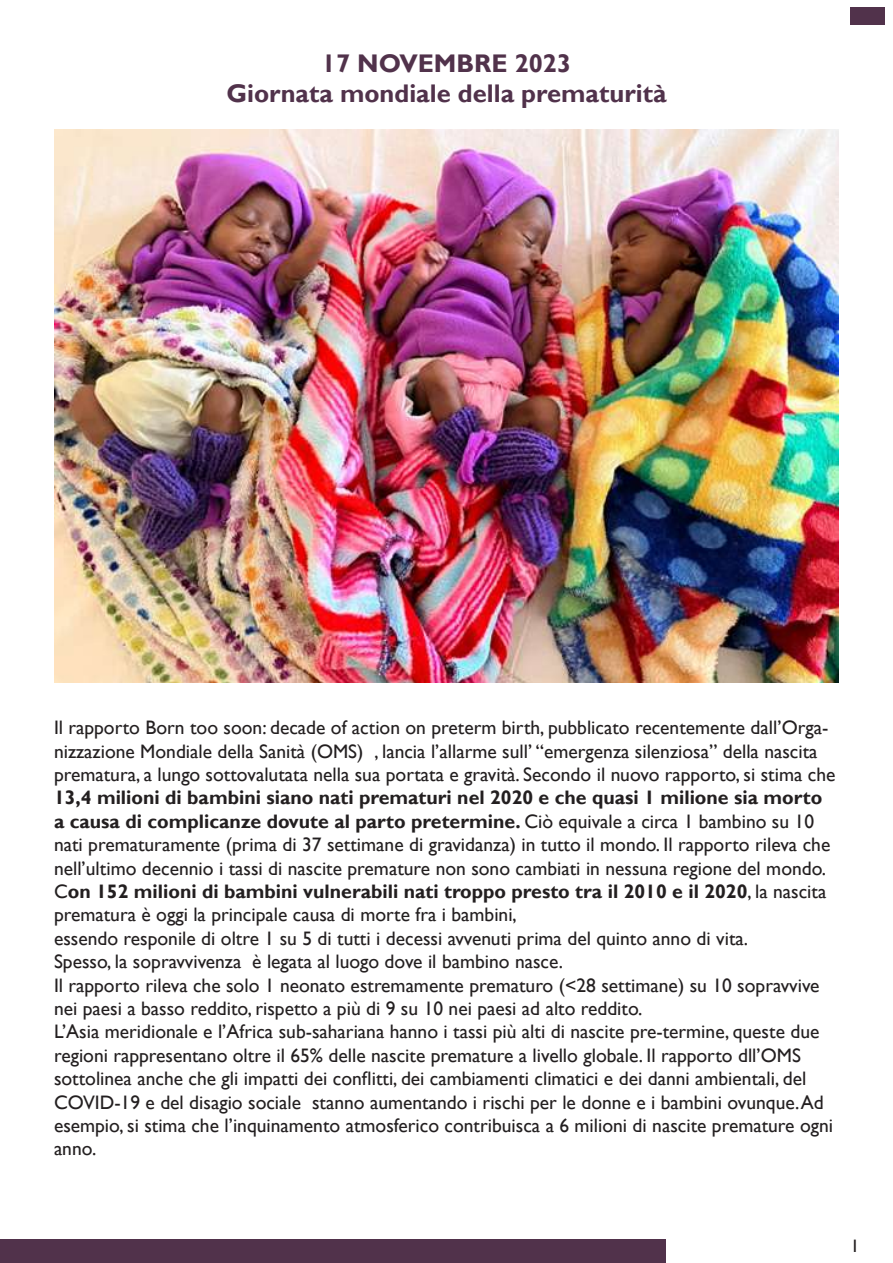
<style>
.page{position:relative;width:893px;height:1263px;background:#fff}
.page>*{position:absolute;margin:0;border:0;box-sizing:border-box;transform-origin:0 0}
.t1{font:700 25.5px/30.6px "Gill Sans";color:#51324b;text-align:center}
.t2{font:19.5px/23.4px "Gill Sans";color:#231f20}
.t3{font:18px "Gill Sans";color:#231f20}
.s1{font-weight:700}
</style>
<div class="page">
<div style="left:0;top:1239px;width:666px;height:24px;background:#51324b"></div>
<div style="left:851px;top:7px;width:34px;height:18px;background:#51324b"></div>
<img style="left:54px;top:130px;width:785px;height:552px">
<h1 class="t1" style="left:226px;top:48px;width:442px">17 NOVEMBRE 2023<br>Giornata mondiale della prematurità</h1>
<p class="t2" style="left:54px;top:716px;width:783px">Il rapporto Born too soon: decade of action on preterm birth, pubblicato recentemente dall’Orga&shy;nizzazione Mondiale della Sanità (OMS) , lancia l’allarme sull’ “emergenza silenziosa” della nascita prematura, a lungo sottovalutata nella sua portata e gravità. Secondo il nuovo rapporto, si stima che</p>
<p class="t2" style="left:54px;top:786px;width:781px"><span class="s1">13,4 milioni di bambini siano nati prematuri nel 2020 e che quasi 1 milione sia morto a causa di complicanze dovute al parto pretermine.</span> Ciò equivale a circa 1 bambino su 10 nati prematuramente (prima di 37 settimane di gravidanza) in tutto il mondo. Il rapporto rileva che nell’ultimo decennio i tassi di nascite premature non sono cambiati in nessuna regione del mondo.<br>C<span class="s1">on 152 milioni di bambini vulnerabili nati troppo presto tra il 2010 e il 2020</span>, la nascita prematura è oggi la principale causa di morte fra i bambini,<br>essendo responile di oltre 1 su 5 di tutti i decessi avvenuti prima del quinto anno di vita.<br>Spesso, la sopravvivenza è legata al luogo dove il bambino nasce.<br>Il rapporto rileva che solo 1 neonato estremamente prematuro (&lt;28 settimane) su 10 sopravvive nei paesi a basso reddito, rispetto a più di 9 su 10 nei paesi ad alto reddito.<br>L’Asia meridionale e l’Africa sub-sahariana hanno i tassi più alti di nascite pre-termine, queste due regioni rappresentano oltre il 65% delle nascite premature a livello globale. Il rapporto dll’OMS sottolinea anche che gli impatti dei conflitti, dei cambiamenti climatici e dei danni ambientali, del COVID-19 e del disagio sociale stanno aumentando i rischi per le donne e i bambini ovunque. Ad esempio, si stima che l’inquinamento atmosferico contribuisca a 6 milioni di nascite premature ogni anno.</p>
<p class="t3" style="left:850px;top:1235px;width:10px">1</p>
</div>
